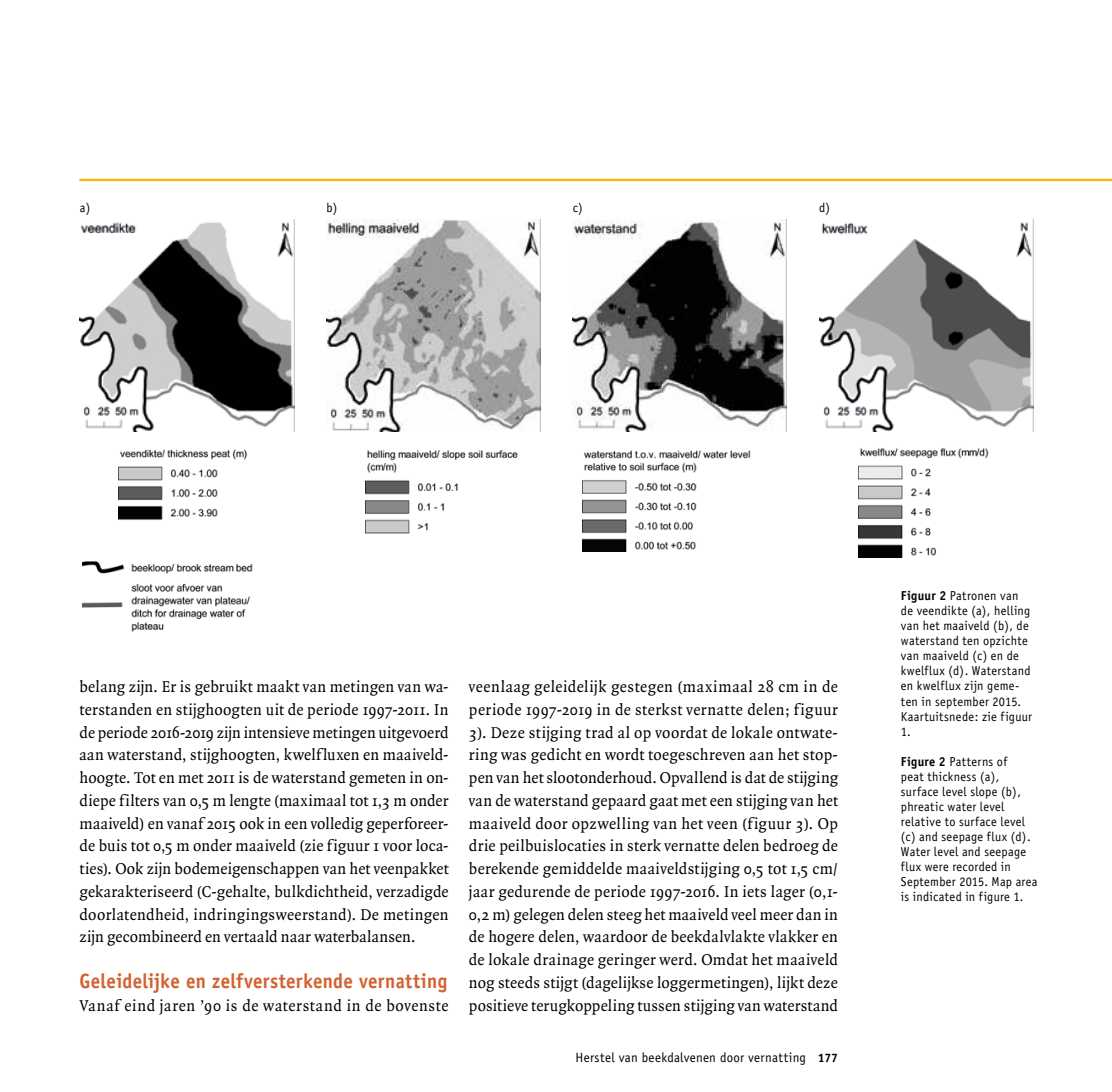
<style>
.page{position:relative;width:1112px;height:1092px;background:#fff}
.page>*{position:absolute;margin:0;border:0;box-sizing:border-box;transform-origin:0 0}
.t1{font:700 20.65px "Officina Sans";letter-spacing:.015em;color:#d26231;scale:.92 1}
.t2{font:16.8px/22.8px "Quadraat";letter-spacing:.02em;color:#000;text-align:justify;scale:.96 1}
.t3{font:16.8px "Quadraat";letter-spacing:.04em;color:#000;scale:.96 1}
.t4{font:13.47px "Officina Sans";letter-spacing:.02em;color:#000;scale:.96 1}
.t5{font:12.95px/15px "Officina Sans";letter-spacing:.025em;color:#000;scale:.95 1}
.s1{font-weight:700;font-size:12.25px}
.s2{font-weight:700}
</style>
<div class="page">
<hr style="left:79px;top:179px;width:1032px;height:2px;background:#f0bb14">
<img style="left:326px;top:220px;width:214px;height:212px">
<img style="left:819px;top:222px;width:213px;height:210px">
<img style="left:80px;top:220px;width:214px;height:212px">
<img style="left:572px;top:220px;width:214px;height:212px">
<img style="left:118px;top:449px;width:129px;height:71px">
<img style="left:365px;top:450px;width:153px;height:84px">
<img style="left:582px;top:450px;width:169px;height:101px">
<img style="left:858px;top:448px;width:131px;height:109px">
<img style="left:83px;top:562px;width:170px;height:70px">
<p class="t5" style="left:80px;top:200px;width:12px">a)</p>
<p class="t5" style="left:326px;top:200px;width:13px">b)</p>
<p class="t5" style="left:572px;top:200px;width:12px">c)</p>
<p class="t5" style="left:819px;top:200px;width:13px">d)</p>
<p class="t2" style="left:80px;top:675px;width:386px">belang zijn. Er is gebruikt maakt van metingen van wa&shy;terstanden en stijghoogten uit de periode 1997-2011. In de periode 2016-2019 zijn intensieve metingen uitgevoerd aan waterstand, stijghoogten, kwelfluxen en maaiveld&shy;hoogte. Tot en met 2011 is de waterstand gemeten in on&shy;diepe filters van 0,5 m lengte (maximaal tot 1,3 m onder maaiveld) en vanaf 2015 ook in een volledig geperforeer&shy;de buis tot 0,5 m onder maaiveld (zie figuur 1 voor loca&shy;ties). Ook zijn bodemeigenschappen van het veenpakket gekarakteriseerd (C-gehalte, bulkdichtheid, verzadigde doorlatendheid, indringingsweerstand). De metingen zijn gecombineerd en vertaald naar waterbalansen.</p>
<p class="t1" style="left:80px;top:967px;width:401px">Geleidelijke en zelfversterkende vernatting</p>
<p class="t3" style="left:80px;top:996px;width:386px">Vanaf eind jaren ’90 is de waterstand in de bovenste</p>
<p class="t2" style="left:469px;top:675px;width:386px">veenlaag geleidelijk gestegen (maximaal 28 cm in de periode 1997-2019 in de sterkst vernatte delen; figuur 3). Deze stijging trad al op voordat de lokale ontwate&shy;ring was gedicht en wordt toegeschreven aan het stop&shy;pen van het slootonderhoud. Opvallend is dat de stijging van de waterstand gepaard gaat met een stijging van het maaiveld door opzwelling van het veen (figuur 3). Op drie peilbuislocaties in sterk vernatte delen bedroeg de berekende gemiddelde maaiveldstijging 0,5 tot 1,5 cm/ jaar gedurende de periode 1997-2016. In iets lager (0,1- 0,2 m) gelegen delen steeg het maaiveld veel meer dan in de hogere delen, waardoor de beekdalvlakte vlakker en de lokale drainage geringer werd. Omdat het maaiveld nog steeds stijgt (dagelijkse loggermetingen), lijkt deze positieve terugkoppeling tussen stijging van waterstand</p>
<p class="t4" style="left:575px;top:1049px;width:275px">Herstel van beekdalvenen door vernatting <span class="s1">177</span></p>
<p class="t5" style="left:900px;top:588px;width:139px"><span class="s2">Figuur 2</span> Patronen van de veendikte (a), helling van het maaiveld (b), de waterstand ten opzichte van maaiveld (c) en de kwelflux (d). Waterstand en kwelflux zijn geme&shy;ten in september 2015.<br>Kaartuitsnede: zie figuur<br>1.</p>
<p class="t5" style="left:900px;top:753px;width:145px"><span class="s2">Figure 2</span> Patterns of<br>peat thickness (a), surface level slope (b), phreatic water level relative to surface level (c) and seepage flux (d).<br>Water level and seepage flux were recorded in<br>September 2015. Map area is indicated in figure 1.</p>
</div>
